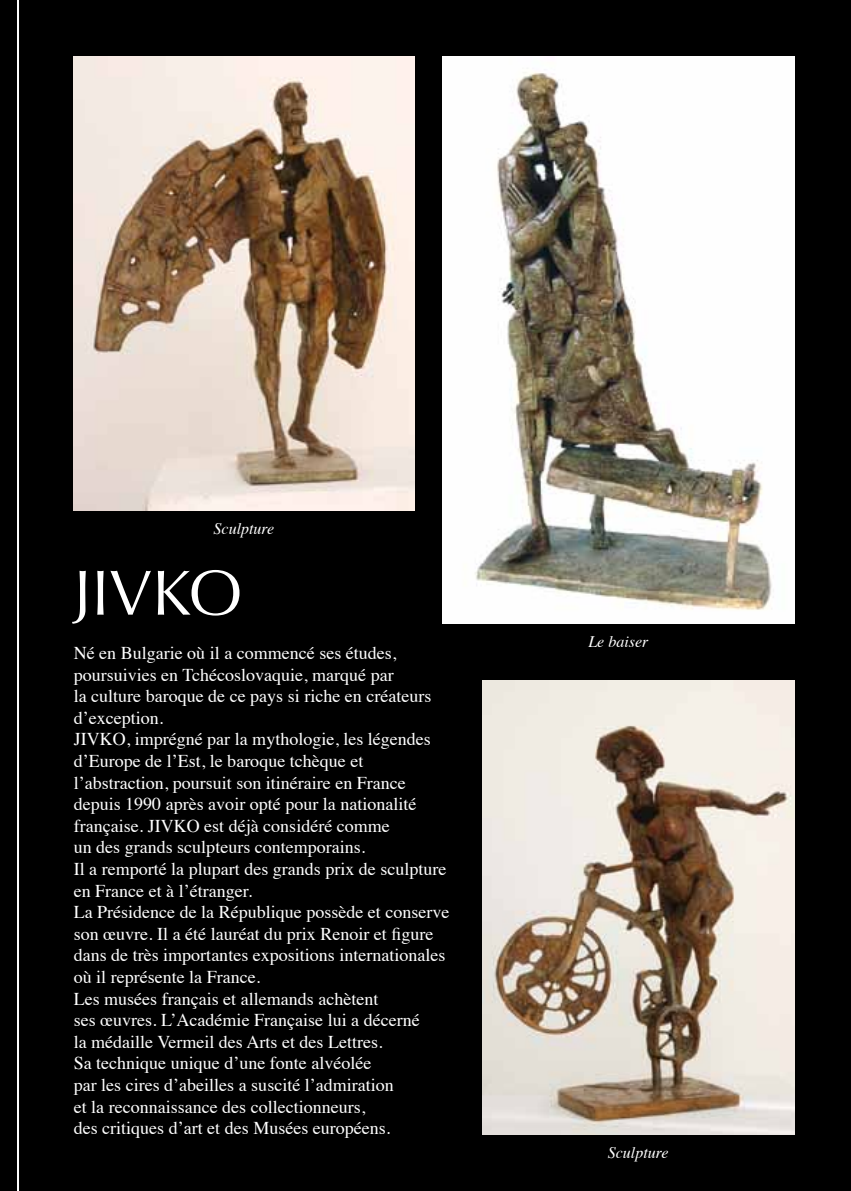
<style>
.page{position:relative;width:851px;height:1191px;background:#fff}
.page>*{position:absolute;margin:0;border:0;box-sizing:border-box;transform-origin:0 0}
.t1{font:64px "Optima";color:#fff}
.t2{font:18px/21.6px "Times";color:#fff}
.t3{font:italic 16px "Times";color:#fff}
</style>
<div class="page">
<div style="left:0;top:0;width:850px;height:1191px;background:#000"></div>
<hr style="left:17px;top:0;width:2px;height:1191px;background:#fff">
<img style="left:442px;top:57px;width:352px;height:567px">
<img style="left:74px;top:57px;width:340px;height:453px">
<img style="left:482px;top:680px;width:312px;height:454px">
<p class="t3" style="left:213px;top:514px;width:62px">Sculpture</p>
<h1 class="t1" style="left:74px;top:556px;width:170px">JIVKO</h1>
<p class="t2" style="left:74px;top:640px;width:377px">Né en Bulgarie où il a commencé ses études, poursuivies en Tchécoslovaquie, marqué par<br>la culture baroque de ce pays si riche en créateurs d’exception.<br>JIVKO, imprégné par la mythologie, les légendes d’Europe de l’Est, le baroque tchèque et l’abstraction, poursuit son itinéraire en France depuis 1990 après avoir opté pour la nationalité française. JIVKO est déjà considéré comme<br>un des grands sculpteurs contemporains.<br>Il a remporté la plupart des grands prix de sculpture en France et à l’étranger.<br>La Présidence de la République possède et conserve son œuvre. Il a été lauréat du prix Renoir et figure dans de très importantes expositions internationales où il représente la France.<br>Les musées français et allemands achètent<br>ses œuvres. L’Académie Française lui a décerné<br>la médaille Vermeil des Arts et des Lettres.<br>Sa technique unique d’une fonte alvéolée<br>par les cires d’abeilles a suscité l’admiration<br>et la reconnaissance des collectionneurs,<br>des critiques d’art et des Musées européens.</p>
<p class="t3" style="left:588px;top:628px;width:62px">Le baiser</p>
<p class="t3" style="left:607px;top:1138px;width:62px">Sculpture</p>
</div>
